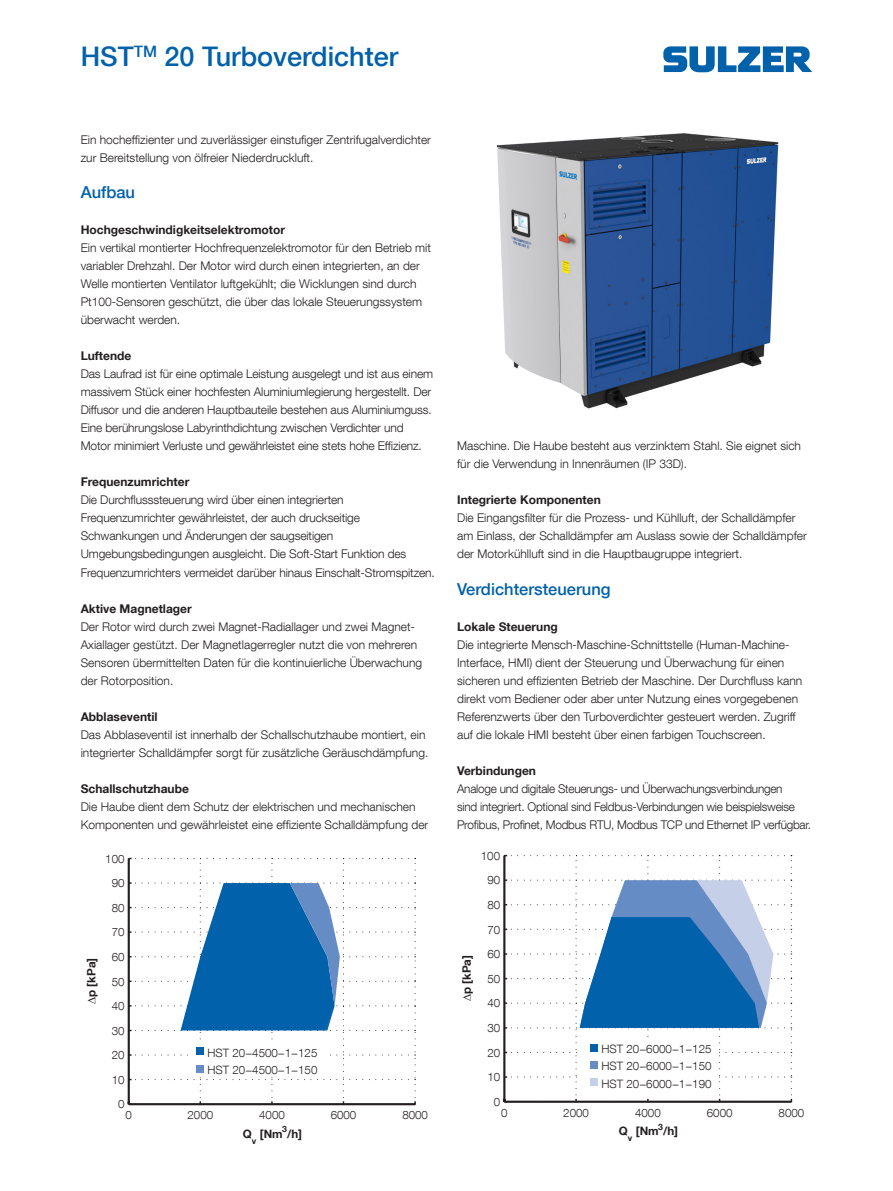
<style>
.page{position:relative;width:893px;height:1191px;background:#fff}
.page>*{position:absolute;margin:0;border:0;box-sizing:border-box;transform-origin:0 0}
.t1{font:500 27px "Helvetica Neue LT Com";color:#0161aa}
.Subtitle{font:500 16.5px "Helvetica Neue LT Com";color:#0161aa}
.Body_text{font:300 12px/18px "Helvetica Neue LT Com";color:#231f20}
.Body_text-2{font:300 12px/18px "Helvetica Neue LT Com";letter-spacing:-.02em;color:#231f20}
.Sub-subheading{font:700 12px "Helvetica Neue LT Com";color:#231f20}
.t2{font:300 11.55px "Helvetica Neue LT Com";color:#231f20}
.t3{font:700 11.55px "Helvetica Neue LT Com";color:#231f20}
.t4{font:700 8.7px "Helvetica Neue LT Com";color:#231f20}
</style>
<div class="page">
<svg style="left:663px;top:46px;width:149px;height:26px"></svg>
<img style="left:496px;top:133px;width:283px;height:276px">
<svg style="left:128px;top:857px;width:288px;height:248px"></svg>
<div style="left:193px;top:1043px;width:132px;height:33px;background:#fff"></div>
<div style="left:197px;top:1047px;width:7px;height:8px;background:#0161aa"></div>
<div style="left:197px;top:1064px;width:7px;height:8px;background:#668cc5"></div>
<svg style="left:503px;top:855px;width:289px;height:247px"></svg>
<div style="left:578px;top:1040px;width:135px;height:55px;background:#fff"></div>
<div style="left:590px;top:1044px;width:8px;height:7px;background:#0161aa"></div>
<div style="left:590px;top:1061px;width:8px;height:8px;background:#668cc5"></div>
<div style="left:590px;top:1078px;width:8px;height:8px;background:#c5d0e8"></div>
<p class="t1" style="left:81px;top:40px;width:319px">HST<sup>TM</sup> 20 Turboverdichter</p>
<p class="Body_text" style="left:81px;top:131px;width:352px">Ein hocheffizienter und zuverlässiger einstufiger Zentrifugalverdichter zur Bereitstellung von ölfreier Niederdruckluft.</p>
<p class="Subtitle" style="left:81px;top:182px;width:56px">Aufbau</p>
<p class="Sub-subheading" style="left:81px;top:222px;width:206px">Hochgeschwindigkeitselektromotor</p>
<p class="Body_text" style="left:81px;top:239px;width:352px">Ein vertikal montierter Hochfrequenzelektromotor für den Betrieb mit variabler Drehzahl. Der Motor wird durch einen integrierten, an der Welle montierten Ventilator luftgekühlt; die Wicklungen sind durch Pt100-Sensoren geschützt, die über das lokale Steuerungssystem überwacht werden.</p>
<p class="Sub-subheading" style="left:81px;top:348px;width:52px">Luftende</p>
<p class="Body_text" style="left:81px;top:365px;width:354px">Das Laufrad ist für eine optimale Leistung ausgelegt und ist aus einem massivem Stück einer hochfesten Aluminiumlegierung hergestellt. Der Diffusor und die anderen Hauptbauteile bestehen aus Aluminiumguss.<br>Eine berührungslose Labyrinthdichtung zwischen Verdichter und Motor minimiert Verluste und gewährleistet eine stets hohe Effizienz.</p>
<p class="Sub-subheading" style="left:81px;top:474px;width:110px">Frequenzumrichter</p>
<p class="Body_text" style="left:81px;top:491px;width:356px">Die Durchflusssteuerung wird über einen integrierten Frequenzumrichter gewährleistet, der auch druckseitige Schwankungen und Änderungen der saugseitigen Umgebungsbedingungen ausgleicht. Die Soft-Start Funktion des Frequenzumrichters vermeidet darüber hinaus Einschalt-Stromspitzen.</p>
<p class="Sub-subheading" style="left:81px;top:600px;width:113px">Aktive Magnetlager</p>
<p class="Body_text" style="left:81px;top:617px;width:343px">Der Rotor wird durch zwei Magnet-Radiallager und zwei Magnet-Axiallager gestützt. Der Magnetlagerregler nutzt die von mehreren Sensoren übermittelten Daten für die kontinuierliche Überwachung der Rotorposition.</p>
<p class="Sub-subheading" style="left:81px;top:708px;width:78px">Abblaseventil</p>
<p class="Body_text" style="left:81px;top:725px;width:349px">Das Abblaseventil ist innerhalb der Schallschutzhaube montiert, ein integrierter Schalldämpfer sorgt für zusätzliche Geräuschdämpfung.</p>
<p class="Sub-subheading" style="left:81px;top:780px;width:110px">Schallschutzhaube</p>
<p class="Body_text" style="left:81px;top:797px;width:349px">Die Haube dient dem Schutz der elektrischen und mechanischen<br>Komponenten und gewährleistet eine effiziente Schalldämpfung der</p>
<p class="Body_text" style="left:457px;top:437px;width:345px">Maschine. Die Haube besteht aus verzinktem Stahl. Sie eignet sich für die Verwendung in Innenräumen (IP 33D).</p>
<p class="Sub-subheading" style="left:457px;top:492px;width:145px">Integrierte Komponenten</p>
<p class="Body_text" style="left:457px;top:509px;width:351px">Die Eingangsfilter für die Prozess- und Kühlluft, der Schalldämpfer am Einlass, der Schalldämpfer am Auslass sowie der Schalldämpfer der Motorkühlluft sind in die Hauptbaugruppe integriert.</p>
<p class="Subtitle" style="left:457px;top:578px;width:155px">Verdichtersteuerung</p>
<p class="Sub-subheading" style="left:457px;top:618px;width:102px">Lokale Steuerung</p>
<p class="Body_text" style="left:457px;top:635px;width:347px">Die integrierte Mensch-Maschine-Schnittstelle (Human-Machine-Interface, HMI) dient der Steuerung und Überwachung für einen sicheren und effizienten Betrieb der Maschine. Der Durchfluss kann direkt vom Bediener oder aber unter Nutzung eines vorgegebenen Referenzwerts über den Turboverdichter gesteuert werden. Zugriff auf die lokale HMI besteht über einen farbigen Touchscreen.</p>
<p class="Sub-subheading" style="left:457px;top:762px;width:80px">Verbindungen</p>
<p class="Body_text-2" style="left:457px;top:779px;width:355px">Analoge und digitale Steuerungs- und Überwachungsverbindungen<br>sind integriert. Optional sind Feldbus-Verbindungen wie beispielsweise<br>Profibus, Profinet, Modbus RTU, Modbus TCP und Ethernet IP verfügbar.</p>
<p class="t2" style="left:105px;top:851px;width:21px">100</p>
<p class="t2" style="left:481px;top:848px;width:21px">100</p>
<p class="t2" style="left:112px;top:876px;width:14px">90</p>
<p class="t2" style="left:487px;top:873px;width:14px">90</p>
<p class="t2" style="left:112px;top:900px;width:14px">80</p>
<p class="t2" style="left:487px;top:897px;width:14px">80</p>
<p class="t2" style="left:112px;top:925px;width:14px">70</p>
<p class="t2" style="left:487px;top:922px;width:14px">70</p>
<p class="t3" style="left:84px;top:1004px;width:47px;rotate:-90deg">∆p [kPa]</p>
<p class="t2" style="left:112px;top:949px;width:14px">60</p>
<p class="t2" style="left:112px;top:974px;width:14px">50</p>
<p class="t2" style="left:112px;top:999px;width:14px">40</p>
<p class="t3" style="left:459px;top:1001px;width:47px;rotate:-90deg">∆p [kPa]</p>
<p class="t2" style="left:487px;top:947px;width:14px">60</p>
<p class="t2" style="left:487px;top:971px;width:14px">50</p>
<p class="t2" style="left:487px;top:996px;width:14px">40</p>
<p class="t2" style="left:112px;top:1023px;width:14px">30</p>
<p class="t2" style="left:487px;top:1021px;width:14px">30</p>
<p class="t2" style="left:112px;top:1048px;width:14px">20</p>
<p class="t2" style="left:207px;top:1045px;width:111px">HST 20−4500−1−125</p>
<p class="t2" style="left:487px;top:1045px;width:14px">20</p>
<p class="t2" style="left:601px;top:1042px;width:112px">HST 20−6000−1−125</p>
<p class="t2" style="left:112px;top:1072px;width:14px">10</p>
<p class="t2" style="left:207px;top:1062px;width:111px">HST 20−4500−1−150</p>
<p class="t2" style="left:487px;top:1070px;width:14px">10</p>
<p class="t2" style="left:601px;top:1059px;width:112px">HST 20−6000−1−150</p>
<p class="t2" style="left:601px;top:1076px;width:112px">HST 20−6000−1−190</p>
<p class="t2" style="left:118px;top:1097px;width:8px">0</p>
<p class="t2" style="left:126px;top:1107px;width:8px">0</p>
<p class="t2" style="left:188px;top:1107px;width:27px">2000</p>
<p class="t2" style="left:259px;top:1107px;width:27px">4000</p>
<p class="t2" style="left:331px;top:1107px;width:27px">6000</p>
<p class="t2" style="left:402px;top:1107px;width:27px">8000</p>
<p class="t2" style="left:494px;top:1094px;width:8px">0</p>
<p class="t2" style="left:501px;top:1105px;width:8px">0</p>
<p class="t2" style="left:563px;top:1105px;width:27px">2000</p>
<p class="t2" style="left:635px;top:1105px;width:27px">4000</p>
<p class="t2" style="left:707px;top:1105px;width:27px">6000</p>
<p class="t2" style="left:779px;top:1105px;width:27px">8000</p>
<p class="t4" style="left:282px;top:1123px;width:6px">3</p>
<p class="t3" style="left:243px;top:1126px;width:10px">Q</p>
<p class="t3" style="left:260px;top:1126px;width:44px">[Nm /h]</p>
<p class="t4" style="left:252px;top:1135px;width:6px">v</p>
<p class="t4" style="left:658px;top:1121px;width:6px">3</p>
<p class="t3" style="left:619px;top:1124px;width:10px">Q</p>
<p class="t3" style="left:636px;top:1124px;width:44px">[Nm /h]</p>
<p class="t4" style="left:628px;top:1132px;width:6px">v</p>
</div>
